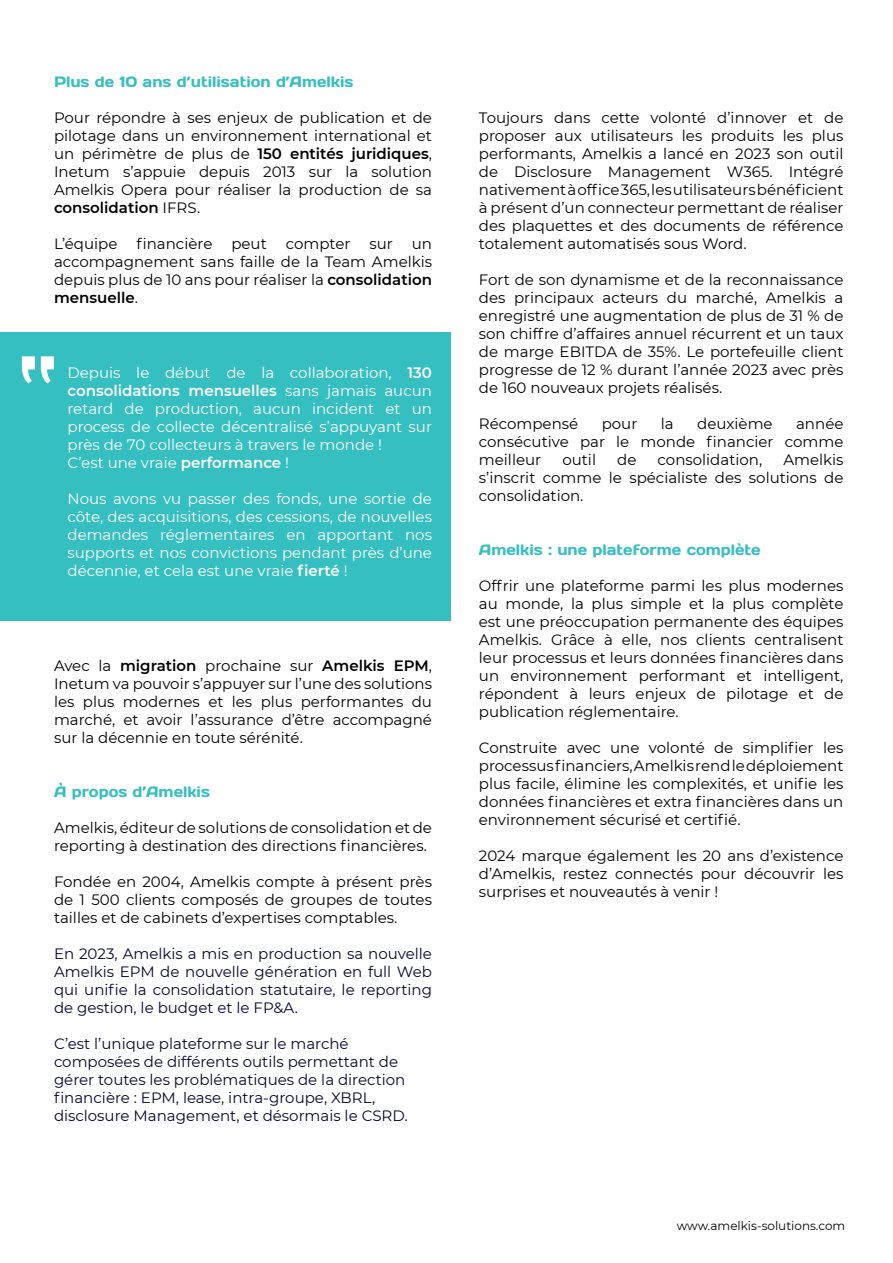
<style>
.page{position:relative;width:893px;height:1263px;background:#fff}
.page>*{position:absolute;margin:0;border:0;box-sizing:border-box;transform-origin:0 0}
.t1{font:15px/18px "Montserrat";color:#000001;text-align:justify}
.t2{font:15px/18px "Montserrat";color:#fff;text-align:justify}
.t3{font:15px/18px "Montserrat";color:#07062f;text-align:justify}
.t4{font:15px "Days One";color:#35bfc1}
.t5{font:12px "Montserrat";color:#000001}
.s1{font-weight:600}
</style>
<div class="page">
<div style="left:1px;top:333px;width:450px;height:288px;background:#35bfc1"></div>
<svg style="left:41px;top:356px;width:13px;height:27px"></svg>
<svg style="left:22px;top:356px;width:13px;height:27px"></svg>
<p class="t4" style="left:54px;top:72px;width:301px">Plus de 10 ans d’utilisation d’Amelkis</p>
<p class="t1" style="left:54px;top:108px;width:380px">Pour répondre à ses enjeux de publication et de pilotage dans un environnement international et un périmètre de plus de <span class="s1">150 entités juridiques</span>, Inetum s’appuie depuis 2013 sur la solution Amelkis Opera pour réaliser la production de sa <span class="s1">consolidation</span> IFRS.</p>
<p class="t1" style="left:54px;top:234px;width:65px">L’équipe</p>
<p class="t1" style="left:136px;top:234px;width:77px">financière</p>
<p class="t1" style="left:231px;top:234px;width:37px">peut</p>
<p class="t1" style="left:286px;top:234px;width:66px">compter</p>
<p class="t1" style="left:369px;top:234px;width:25px">sur</p>
<p class="t1" style="left:54px;top:234px;width:380px;text-indent:358px">un accompagnement sans faille de la Team Amelkis depuis plus de 10 ans pour réaliser la <span class="s1">consolidation mensuelle</span>.</p>
<p class="t2" style="left:68px;top:364px;width:366px">Depuis le début de la collaboration, <span class="s1">130 consolidations mensuelles</span> sans jamais aucun retard de production, aucun incident et un process de collecte décentralisé s’appuyant sur près de 70 collecteurs à travers le monde !</p>
<p class="t2" style="left:68px;top:454px;width:223px">C’est une vraie <span class="s1">performance</span> !</p>
<p class="t2" style="left:68px;top:490px;width:366px">Nous avons vu passer des fonds, une sortie de côte, des acquisitions, des cessions, de nouvelles demandes réglementaires en apportant nos supports et nos convictions pendant près d’une décennie, et cela est une vraie <span class="s1">fierté</span> !</p>
<p class="t1" style="left:54px;top:656px;width:380px">Avec la <span class="s1">migration</span> prochaine sur <span class="s1">Amelkis EPM</span>, Inetum va pouvoir s’appuyer sur l’une des solutions les plus modernes et les plus performantes du marché, et avoir l’assurance d’être accompagné sur la décennie en toute sérénité.</p>
<p class="t4" style="left:54px;top:782px;width:157px">À propos d’Amelkis</p>
<p class="t1" style="left:54px;top:818px;width:379px">Amelkis, éditeur de solutions de consolidation et de reporting à destination des directions financières.</p>
<p class="t1" style="left:54px;top:872px;width:380px">Fondée en 2004, Amelkis compte à présent près de 1 500 clients composés de groupes de toutes tailles et de cabinets d’expertises comptables.</p>
<p class="t3" style="left:54px;top:944px;width:380px">En 2023, Amelkis a mis en production sa nouvelle Amelkis EPM de nouvelle génération en full Web qui unifie la consolidation statutaire, le reporting de gestion, le budget et le FP&amp;A.</p>
<p class="t3" style="left:54px;top:1034px;width:355px;text-align:left">C’est l’unique plateforme sur le marché composées de différents outils permettant de gérer toutes les problématiques de la direction financière : EPM, lease, intra-groupe, XBRL, disclosure Management, et désormais le CSRD.</p>
<p class="t1" style="left:479px;top:108px;width:366px">Toujours dans cette volonté d’innover et de proposer aux utilisateurs les produits les plus performants, Amelkis a lancé en 2023 son outil de Disclosure Management W365. Intégré nativement à office 365, les utilisateurs bénéficient à présent d’un connecteur permettant de réaliser des plaquettes et des documents de référence totalement automatisés sous Word.</p>
<p class="t1" style="left:479px;top:270px;width:366px">Fort de son dynamisme et de la reconnaissance des principaux acteurs du marché, Amelkis a enregistré une augmentation de plus de 31 % de son chiffre d’affaires annuel récurrent et un taux de marge EBITDA de 35%. Le portefeuille client progresse de 12 % durant l’année 2023 avec près de 160 nouveaux projets réalisés.</p>
<p class="t1" style="left:479px;top:414px;width:101px">Récompensé</p>
<p class="t1" style="left:602px;top:414px;width:37px">pour</p>
<p class="t1" style="left:661px;top:414px;width:14px">la</p>
<p class="t1" style="left:697px;top:414px;width:77px">deuxième</p>
<p class="t1" style="left:479px;top:414px;width:366px;text-indent:317px">année consécutive par le monde financier comme meilleur</p>
<p class="t1" style="left:479px;top:450px;width:366px;text-indent:304px">Amelkis s’inscrit comme le spécialiste des solutions de consolidation.</p>
<p class="t1" style="left:562px;top:450px;width:35px">outil</p>
<p class="t1" style="left:617px;top:450px;width:21px">de</p>
<p class="t1" style="left:658px;top:450px;width:106px">consolidation,</p>
<p class="t4" style="left:479px;top:540px;width:283px">Amelkis : une plateforme complète</p>
<p class="t1" style="left:479px;top:576px;width:366px">Offrir une plateforme parmi les plus modernes au monde, la plus simple et la plus complète est une préoccupation permanente des équipes Amelkis. Grâce à elle, nos clients centralisent leur processus et leurs données financières dans un environnement performant et intelligent, répondent à leurs enjeux de pilotage et de publication réglementaire.</p>
<p class="t1" style="left:479px;top:738px;width:366px">Construite avec une volonté de simplifier les processus financiers, Amelkis rend le déploiement plus facile, élimine les complexités, et unifie les données financières et extra financières dans un environnement sécurisé et certifié.</p>
<p class="t1" style="left:479px;top:846px;width:366px">2024 marque également les 20 ans d’existence d’Amelkis, restez connectés pour découvrir les surprises et nouveautés à venir !</p>
<p class="t5" style="left:677px;top:1217px;width:170px">www.amelkis-solutions.com</p>
</div>
